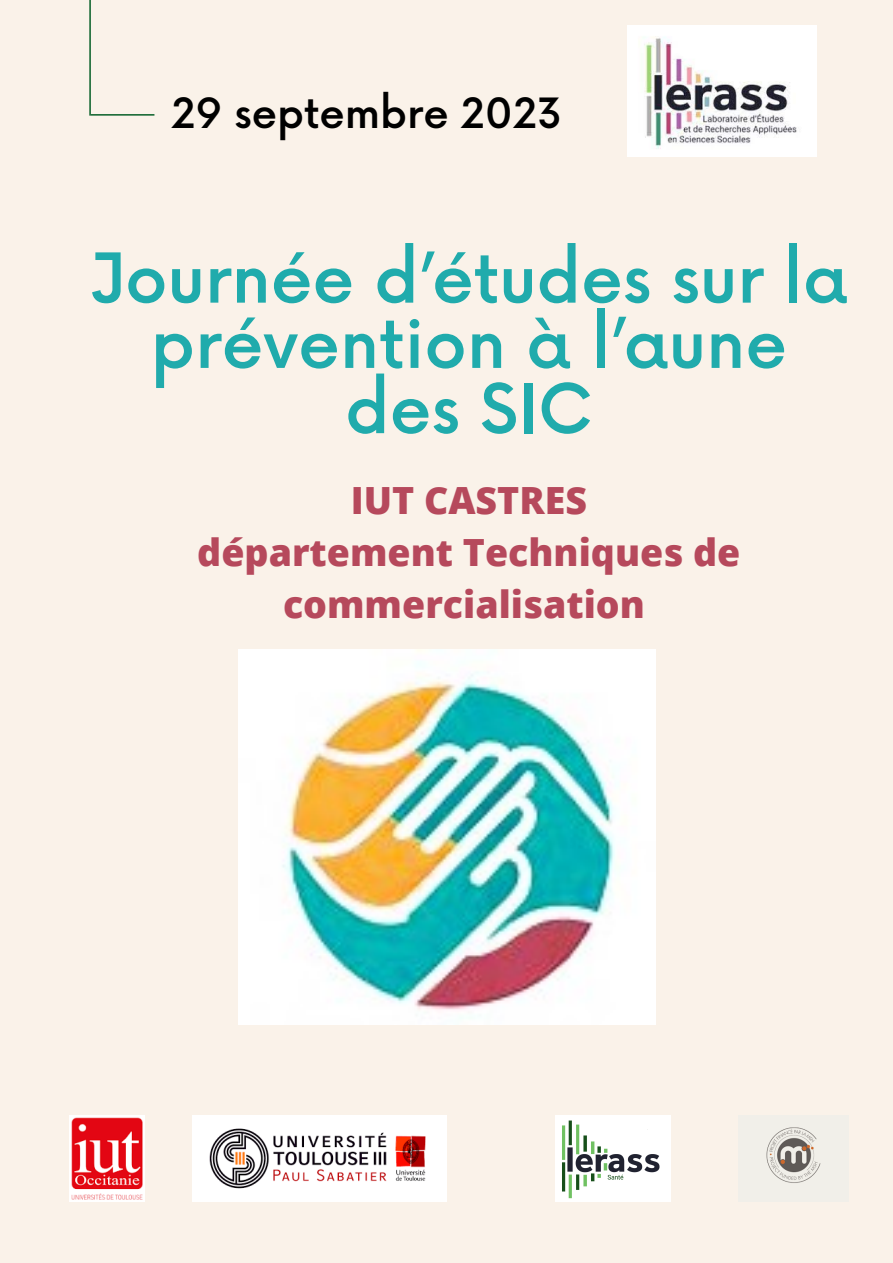
<style>
.page{position:relative;width:893px;height:1263px;background:#faf2e9}
.page>*{position:absolute;margin:0;border:0;box-sizing:border-box;transform-origin:0 0}
.t1{font:500 66.97px/65.2px "Now";color:#20abac;text-align:center}
.t2{font:500 40.65px "Now";color:#000}
.t3{font:800 37.5px/52.3px "Open Sans";color:#b6495c;text-align:center}
</style>
<div class="page">
<hr style="left:89px;top:0;width:2px;height:116px;background:#0f642e">
<hr style="left:91px;top:114px;width:63px;height:2px;background:#0f642e">
<img style="left:238px;top:649px;width:417px;height:375px">
<img style="left:70px;top:1115px;width:75px;height:86px">
<img style="left:192px;top:1116px;width:254px;height:85px">
<img style="left:766px;top:1127px;width:55px;height:57px">
<img style="left:627px;top:26px;width:189px;height:131px">
<img style="left:555px;top:1115px;width:115px;height:86px">
<p class="t2" style="left:171px;top:91px;width:392px">29 septembre 2023</p>
<p class="t1" style="left:90px;top:250px;width:759px">Journée d’études sur la prévention à l’aune des SIC</p>
<p class="t3" style="left:351px;top:473px;width:238px">IUT CASTRES</p>
<p class="t3" style="left:197px;top:525px;width:544px">département Techniques de commercialisation</p>
</div>
